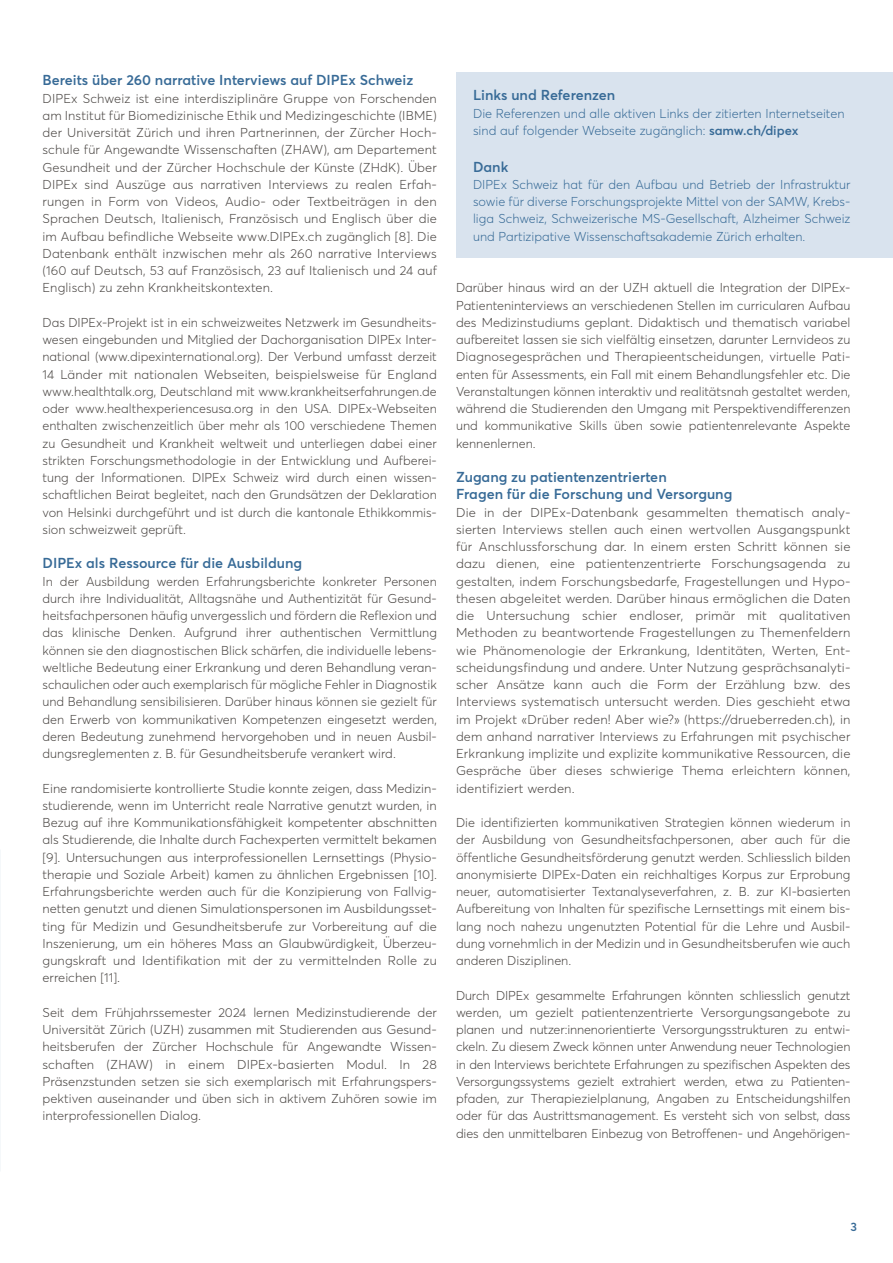
<style>
.page{position:relative;width:893px;height:1263px;background:#fff}
.page>*{position:absolute;margin:0;border:0;box-sizing:border-box;transform-origin:0 0}
.t1{font:600 14.25px/17.2px "Averta Std";color:#386b97}
.t2{font:300 12.75px/17.2px "Averta Std";color:#4b4744;text-align:justify}
.t3{font:300 12.75px/17.2px "Averta Std";color:#386b97}
.t4{font:600 12px "Averta Std";color:#386b97}
.s1{font-weight:600}
</style>
<div class="page">
<div style="left:456px;top:72px;width:437px;height:186px;background:#d9e3ee"></div>
<p class="t1" style="left:43px;top:71px;width:372px">Bereits über 260 narrative Interviews auf DIPEx Schweiz</p>
<p class="t2" style="left:43px;top:89px;width:396px">DIPEx Schweiz ist eine interdisziplinäre Gruppe von Forschenden am Institut für Biomedizinische Ethik und Medizingeschichte (IBME) der Universität Zürich und ihren Partnerinnen, der Zürcher Hoch&shy;schule für Angewandte Wissenschaften (ZHAW), am Departement Gesundheit und der Zürcher Hochschule der Künste (ZHdK). Über DIPEx sind Auszüge aus narrativen Interviews zu realen Erfah&shy;rungen in Form von Videos, Audio- oder Textbeiträgen in den Sprachen Deutsch, Italienisch, Französisch und Englisch über die im Aufbau befindliche Webseite www.DIPEx.ch zugänglich [8]. Die Datenbank enthält inzwischen mehr als 260 narrative Interviews (160 auf Deutsch, 53 auf Französisch, 23 auf Italienisch und 24 auf Englisch) zu zehn Krankheitskontexten.</p>
<p class="t2" style="left:43px;top:314px;width:396px">Das DIPEx-Projekt ist in ein schweizweites Netzwerk im Gesundheits&shy;wesen eingebunden und Mitglied der Dachorganisation DIPEx Inter&shy;national (www.dipexinternational.org). Der Verbund umfasst derzeit 14 Länder mit nationalen Webseiten, beispielsweise für England www.healthtalk.org, Deutschland mit www.krankheitserfahrungen.de oder www.healthexperiencesusa.org in den USA. DIPEx-Webseiten enthalten zwischenzeitlich über mehr als 100 verschiedene Themen zu Gesundheit und Krankheit weltweit und unterliegen dabei einer strikten Forschungsmethodologie in der Entwicklung und Aufberei&shy;tung der Informationen. DIPEx Schweiz wird durch einen wissen&shy;schaftlichen Beirat begleitet, nach den Grundsätzen der Deklaration von Helsinki durchgeführt und ist durch die kantonale Ethikkommis&shy;sion schweizweit geprüft.</p>
<p class="t1" style="left:43px;top:554px;width:261px">DIPEx als Ressource für die Ausbildung</p>
<p class="t2" style="left:43px;top:572px;width:396px">In der Ausbildung werden Erfahrungsberichte konkreter Personen durch ihre Individualität, Alltagsnähe und Authentizität für Gesund&shy;heitsfachpersonen häufig unvergesslich und fördern die Reflexion und das klinische Denken. Aufgrund ihrer authentischen Vermittlung können sie den diagnostischen Blick schärfen, die individuelle lebens&shy;weltliche Bedeutung einer Erkrankung und deren Behandlung veran&shy;schaulichen oder auch exemplarisch für mögliche Fehler in Diagnostik und Behandlung sensibilisieren. Darüber hinaus können sie gezielt für den Erwerb von kommunikativen Kompetenzen eingesetzt werden, deren Bedeutung zunehmend hervorgehoben und in neuen Ausbil&shy;dungsreglementen z. B. für Gesundheitsberufe verankert wird.</p>
<p class="t2" style="left:43px;top:779px;width:396px">Eine randomisierte kontrollierte Studie konnte zeigen, dass Medizin&shy;studierende, wenn im Unterricht reale Narrative genutzt wurden, in Bezug auf ihre Kommunikationsfähigkeit kompetenter abschnitten als Studierende, die Inhalte durch Fachexperten vermittelt bekamen [9]. Untersuchungen aus interprofessionellen Lernsettings (Physio&shy;therapie und Soziale Arbeit) kamen zu ähnlichen Ergebnissen [10].<br>Erfahrungsberichte werden auch für die Konzipierung von Fallvig&shy;netten genutzt und dienen Simulationspersonen im Ausbildungsset&shy;ting für Medizin und Gesundheitsberufe zur Vorbereitung auf die Inszenierung, um ein höheres Mass an Glaubwürdigkeit, Überzeu&shy;gungskraft und Identifikation mit der zu vermittelnden Rolle zu erreichen [11].</p>
<p class="t2" style="left:43px;top:1004px;width:396px">Seit dem Frühjahrssemester 2024 lernen Medizinstudierende der Universität Zürich (UZH) zusammen mit Studierenden aus Gesund&shy;heitsberufen der Zürcher Hochschule für Angewandte Wissen&shy;schaften (ZHAW) in einem DIPEx-basierten Modul. In 28<br>Präsenzstunden setzen sie sich exemplarisch mit Erfahrungspers&shy;pektiven auseinander und üben sich in aktivem Zuhören sowie im interprofessionellen Dialog.</p>
<p class="t1" style="left:473px;top:86px;width:144px">Links und Referenzen</p>
<p class="t3" style="left:473px;top:104px;width:373px">Die Referenzen und alle aktiven Links der zitierten Internetseiten sind auf folgender Webseite zugänglich: <span class="s1">samw.ch/dipex</span></p>
<p class="t1" style="left:473px;top:158px;width:37px">Dank</p>
<p class="t3" style="left:473px;top:176px;width:379px;text-align:justify">DIPEx Schweiz hat für den Aufbau und Betrieb der Infrastruktur sowie für diverse Forschungsprojekte Mittel von der SAMW, Krebs&shy;liga Schweiz, Schweizerische MS-Gesellschaft, Alzheimer Schweiz und Partizipative Wissenschaftsakademie Zürich erhalten.</p>
<p class="t2" style="left:456px;top:279px;width:396px">Darüber hinaus wird an der UZH aktuell die Integration der DIPEx-Patienteninterviews an verschiedenen Stellen im curricularen Aufbau des Medizinstudiums geplant. Didaktisch und thematisch variabel aufbereitet lassen sie sich vielfältig einsetzen, darunter Lernvideos zu Diagnosegesprächen und Therapieentscheidungen, virtuelle Pati&shy;enten für Assessments, ein Fall mit einem Behandlungsfehler etc. Die Veranstaltungen können interaktiv und realitätsnah gestaltet werden, während die Studierenden den Umgang mit Perspektivendifferenzen und kommunikative Skills üben sowie patientenrelevante Aspekte kennenlernen.</p>
<p class="t1" style="left:456px;top:468px;width:278px">Zugang zu patientenzentrierten<br>Fragen für die Forschung und Versorgung</p>
<p class="t2" style="left:456px;top:503px;width:396px">Die in der DIPEx-Datenbank gesammelten thematisch analy&shy;sierten Interviews stellen auch einen wertvollen Ausgangspunkt für Anschlussforschung dar. In einem ersten Schritt können sie dazu dienen, eine patientenzentrierte Forschungsagenda zu gestalten, indem Forschungsbedarfe, Fragestellungen und Hypo&shy;thesen abgeleitet werden. Darüber hinaus ermöglichen die Daten die Untersuchung schier endloser, primär mit qualitativen Methoden zu beantwortende Fragestellungen zu Themenfeldern wie Phänomenologie der Erkrankung, Identitäten, Werten, Ent&shy;scheidungsfindung und andere. Unter Nutzung gesprächsanalyti&shy;scher Ansätze kann auch die Form der Erzählung bzw. des Interviews systematisch untersucht werden. Dies geschieht etwa im Projekt «Drüber reden! Aber wie?» (https://drueberreden.ch), in dem anhand narrativer Interviews zu Erfahrungen mit psychischer Erkrankung implizite und explizite kommunikative Ressourcen, die Gespräche über dieses schwierige Thema erleichtern können, identifiziert werden.</p>
<p class="t2" style="left:456px;top:814px;width:396px">Die identifizierten kommunikativen Strategien können wiederum in der Ausbildung von Gesundheitsfachpersonen, aber auch für die öffentliche Gesundheitsförderung genutzt werden. Schliesslich bilden anonymisierte DIPEx-Daten ein reichhaltiges Korpus zur Erprobung neuer, automatisierter Textanalyseverfahren, z. B. zur KI-basierten Aufbereitung von Inhalten für spezifische Lernsettings mit einem bis&shy;lang noch nahezu ungenutzten Potential für die Lehre und Ausbil&shy;dung vornehmlich in der Medizin und in Gesundheitsberufen wie auch anderen Disziplinen.</p>
<p class="t2" style="left:456px;top:986px;width:396px">Durch DIPEx gesammelte Erfahrungen könnten schliesslich genutzt werden, um gezielt patientenzentrierte Versorgungsangebote zu planen und nutzer:innenorientierte Versorgungsstrukturen zu entwi&shy;ckeln. Zu diesem Zweck können unter Anwendung neuer Technologien in den Interviews berichtete Erfahrungen zu spezifischen Aspekten des Versorgungssystems gezielt extrahiert werden, etwa zu Patienten&shy;pfaden, zur Therapiezielplanung, Angaben zu Entscheidungshilfen oder für das Austrittsmanagement. Es versteht sich von selbst, dass dies den unmittelbaren Einbezug von Betroffenen- und Angehörigen-</p>
<p class="t4" style="left:850px;top:1219px;width:8px">3</p>
</div>
